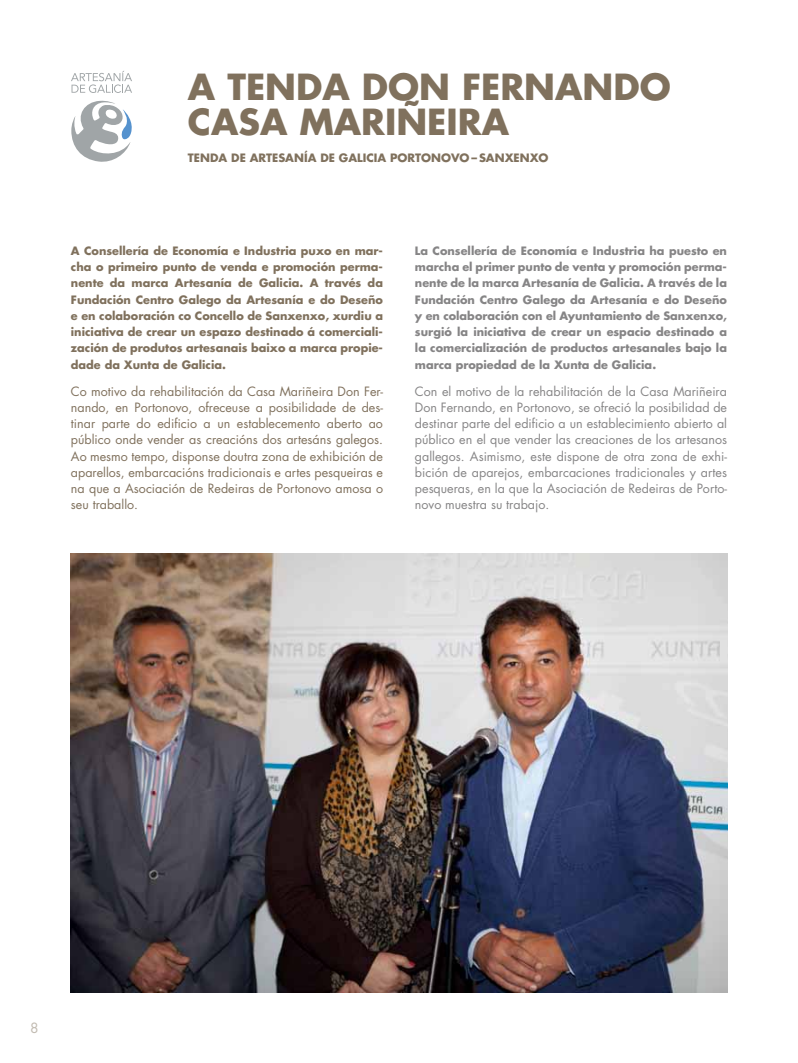
<style>
.page{position:relative;width:798px;height:1063px;background:#fff}
.page>*{position:absolute;margin:0;border:0;box-sizing:border-box;transform-origin:0 0}
.t1{font:700 35px "Futura Std";color:#80715d}
.t2{font:13.75px "Futura Std";color:#c2bbb1}
.t3{font:12.5px/16.2px "Futura Std";color:#868586;text-align:justify}
.t4{font:12.5px/16.2px "Futura Std";color:#80715d;text-align:justify}
.t5{font:700 11.25px/16.2px "Futura Std";color:#80715d;text-align:justify}
.t6{font:700 11.25px/16.2px "Futura Std";color:#868586;text-align:justify}
</style>
<div class="page">
<svg style="left:71px;top:100px;width:61px;height:62px"></svg>
<svg style="left:71px;top:71px;width:61px;height:22px"></svg>
<img style="left:71px;top:554px;width:655px;height:438px">
<h1 class="t1" style="left:188px;top:63px;width:106px">A TENDA</h1>
<h1 class="t1" style="left:362px;top:63px;width:29px">DON</h1>
<h1 class="t1" style="left:462px;top:63px;width:68px">FERNANDO</h1>
<h1 class="t1" style="left:188px;top:98px;width:26px">CASA</h1>
<h1 class="t1" style="left:299px;top:98px;width:25px">MARI</h1>
<h1 class="t1" style="left:396px;top:98px;width:72px">ÑEIRA</h1>
<p class="t5" style="left:188px;top:149px;width:23px">TENDA</p>
<p class="t5" style="left:231px;top:149px;width:27px">DE ART</p>
<p class="t5" style="left:272px;top:149px;width:15px">ESANÍA</p>
<p class="t5" style="left:320px;top:149px;width:36px">DE GALICIA</p>
<p class="t5" style="left:390px;top:149px;width:17px">PORTONOVO</p>
<p class="t5" style="left:471px;top:149px;width:14px">– SAN</p>
<p class="t5" style="left:504px;top:149px;width:45px">XENXO</p>
<p class="t5" style="left:71px;top:242px;width:313px">A Consellería de Economía e Industria puxo en mar&shy;cha o primeiro punto de venda e promoción perma&shy;nente da marca Artesanía de Galicia. A través da Fundación Centro Galego da Artesanía e do Deseño e en colaboración co Concello de Sanxenxo, xurdiu a iniciativa de crear un espazo destinado á comerciali&shy;zación de produtos artesanais baixo a marca propie&shy;dade da Xunta de Galicia.</p>
<p class="t4" style="left:71px;top:383px;width:313px">Co motivo da rehabilitación da Casa Mariñeira Don Fer&shy;nando, en Portonovo, ofreceuse a posibilidade de des&shy;tinar parte do edificio a un establecemento aberto ao público onde vender as creacións dos artesáns galegos.<br>Ao mesmo tempo, disponse doutra zona de exhibición de aparellos, embarcacións tradicionais e artes pesqueiras e na que a Asociación de Redeiras de Portonovo amosa o seu traballo.</p>
<p class="t6" style="left:415px;top:242px;width:313px">La Consellería de Economía e Industria ha puesto en marcha el primer punto de venta y promoción perma&shy;nente de la marca Artesanía de Galicia. A través de la Fundación Centro Galego da Artesanía e do Deseño y en colaboración con el Ayuntamiento de Sanxenxo, surgió la iniciativa de crear un espacio destinado a la comercialización de productos artesanales bajo la marca propiedad de la Xunta de Galicia.</p>
<p class="t3" style="left:415px;top:383px;width:313px">Con el motivo de la rehabilitación de la Casa Mariñeira Don Fernando, en Portonovo, se ofreció la posibilidad de destinar parte del edificio a un establecimiento abierto al público en el que vender las creaciones de los artesanos gallegos. Asimismo, este dispone de otra zona de exhi&shy;bición de aparejos, embarcaciones tradicionales y artes pesqueras, en la que la Asociación de Redeiras de Porto&shy;novo muestra su trabajo.</p>
<p class="t2" style="left:30px;top:1019px;width:10px">8</p>
</div>
